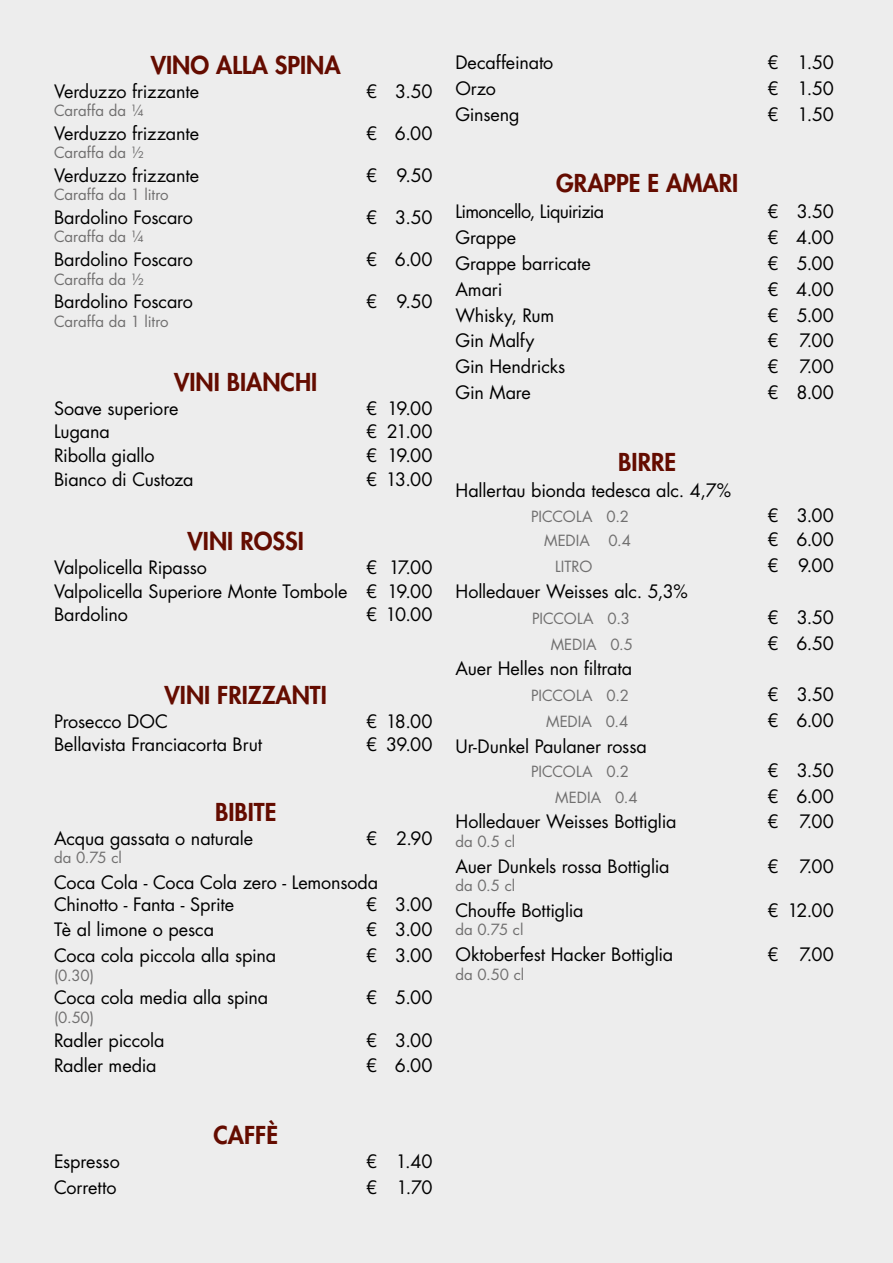
<style>
.page{position:relative;width:893px;height:1263px;background:#ededed}
.page>*{position:absolute;margin:0;border:0;box-sizing:border-box;transform-origin:0 0}
.t1{font:800 24px "Futura Std";color:#640c00}
.t2{font:18px/23.7px "Futura Std";letter-spacing:-.01em;color:#000;text-align:justify}
.t3{font:18px "Futura Std";letter-spacing:-.04em;color:#000}
.t4{font:15px "Futura Std";color:#706f6f}
</style>
<div class="page">
<h1 class="t1" style="left:151px;top:50px;width:191px">VINO ALLA SPINA</h1>
<p class="t2" style="left:54px;top:79px;width:147px">Verduzzo frizzante</p>
<p class="t2" style="left:366px;top:79px;width:68px">€ 3.50</p>
<p class="t4" style="left:54px;top:101px;width:92px">Caraffa da ¼</p>
<p class="t2" style="left:54px;top:121px;width:147px">Verduzzo frizzante</p>
<p class="t2" style="left:366px;top:121px;width:68px">€ 6.00</p>
<p class="t4" style="left:54px;top:143px;width:92px">Caraffa da ½</p>
<p class="t2" style="left:54px;top:164px;width:147px">Verduzzo frizzante</p>
<p class="t2" style="left:366px;top:164px;width:68px">€ 9.50</p>
<p class="t4" style="left:54px;top:185px;width:116px">Caraffa da 1 litro</p>
<p class="t2" style="left:54px;top:206px;width:140px">Bardolino Foscaro</p>
<p class="t2" style="left:366px;top:206px;width:68px">€ 3.50</p>
<p class="t4" style="left:54px;top:227px;width:92px">Caraffa da ¼</p>
<p class="t2" style="left:54px;top:248px;width:140px">Bardolino Foscaro</p>
<p class="t2" style="left:366px;top:248px;width:68px">€ 6.00</p>
<p class="t4" style="left:54px;top:269px;width:92px">Caraffa da ½</p>
<p class="t2" style="left:54px;top:290px;width:140px">Bardolino Foscaro</p>
<p class="t2" style="left:366px;top:290px;width:68px">€ 9.50</p>
<p class="t4" style="left:54px;top:312px;width:116px">Caraffa da 1 litro</p>
<h1 class="t1" style="left:174px;top:367px;width:145px">VINI BIANCHI</h1>
<p class="t2" style="left:54px;top:396px;width:126px">Soave superiore</p>
<p class="t2" style="left:366px;top:396px;width:68px">€ 19.00</p>
<p class="t2" style="left:54px;top:420px;width:57px">Lugana</p>
<p class="t2" style="left:366px;top:420px;width:68px">€ 21.00</p>
<p class="t2" style="left:54px;top:444px;width:102px">Ribolla giallo</p>
<p class="t2" style="left:366px;top:444px;width:68px">€ 19.00</p>
<p class="t2" style="left:54px;top:468px;width:141px">Bianco di Custoza</p>
<p class="t2" style="left:366px;top:468px;width:68px">€ 13.00</p>
<h1 class="t1" style="left:188px;top:526px;width:118px">VINI ROSSI</h1>
<p class="t2" style="left:54px;top:556px;width:155px">Valpolicella Ripasso</p>
<p class="t2" style="left:54px;top:556px;width:380px;text-indent:312px">€ 17.00<br>Valpolicella Superiore Monte Tombole € 19.00<br>Bardolino</p>
<p class="t2" style="left:366px;top:603px;width:68px">€ 10.00</p>
<h1 class="t1" style="left:165px;top:680px;width:164px">VINI FRIZZANTI</h1>
<p class="t2" style="left:54px;top:709px;width:115px">Prosecco DOC</p>
<p class="t2" style="left:366px;top:709px;width:68px">€ 18.00</p>
<p class="t2" style="left:54px;top:733px;width:210px">Bellavista Franciacorta Brut</p>
<p class="t2" style="left:366px;top:733px;width:68px">€ 39.00</p>
<h1 class="t1" style="left:215px;top:797px;width:63px">BIBITE</h1>
<p class="t2" style="left:54px;top:826px;width:201px">Acqua gassata o naturale</p>
<p class="t2" style="left:366px;top:826px;width:68px">€ 2.90</p>
<p class="t4" style="left:54px;top:848px;width:70px">da 0.75 cl</p>
<p class="t2" style="left:54px;top:872px;width:326px;line-height:21.6px">Coca Cola - Coca Cola zero - Lemonsoda<br>Chinotto - Fanta - Sprite</p>
<p class="t2" style="left:366px;top:892px;width:68px">€ 3.00</p>
<p class="t2" style="left:54px;top:918px;width:162px">Tè al limone o pesca</p>
<p class="t2" style="left:366px;top:918px;width:68px">€ 3.00</p>
<p class="t2" style="left:54px;top:944px;width:224px">Coca cola piccola alla spina</p>
<p class="t2" style="left:366px;top:944px;width:68px">€ 3.00</p>
<p class="t4" style="left:54px;top:966px;width:42px">(0.30)</p>
<p class="t2" style="left:54px;top:986px;width:216px">Coca cola media alla spina</p>
<p class="t2" style="left:366px;top:986px;width:68px">€ 5.00</p>
<p class="t4" style="left:54px;top:1008px;width:42px">(0.50)</p>
<p class="t2" style="left:54px;top:1028px;width:112px">Radler piccola</p>
<p class="t2" style="left:366px;top:1028px;width:68px">€ 3.00</p>
<p class="t2" style="left:54px;top:1054px;width:104px">Radler media</p>
<p class="t2" style="left:366px;top:1054px;width:68px">€ 6.00</p>
<h1 class="t1" style="left:213px;top:1120px;width:66px">CAFFÈ</h1>
<p class="t2" style="left:54px;top:1149px;width:67px">Espresso</p>
<p class="t2" style="left:366px;top:1149px;width:68px">€ 1.40</p>
<p class="t2" style="left:54px;top:1175px;width:64px">Corretto</p>
<p class="t2" style="left:366px;top:1175px;width:68px">€ 1.70</p>
<p class="t2" style="left:455px;top:51px;width:99px">Decaffeinato</p>
<p class="t2" style="left:767px;top:51px;width:68px">€ 1.50</p>
<p class="t2" style="left:455px;top:76px;width:42px">Orzo</p>
<p class="t2" style="left:767px;top:76px;width:68px">€ 1.50</p>
<p class="t2" style="left:455px;top:102px;width:66px">Ginseng</p>
<p class="t2" style="left:767px;top:102px;width:68px">€ 1.50</p>
<h1 class="t1" style="left:556px;top:168px;width:183px">GRAPPE E AMARI</h1>
<p class="t3" style="left:455px;top:200px;width:150px">Limoncello, Liquirizia</p>
<p class="t2" style="left:768px;top:200px;width:68px">€ 3.50</p>
<p class="t2" style="left:455px;top:226px;width:62px">Grappe</p>
<p class="t2" style="left:768px;top:226px;width:68px">€ 4.00</p>
<p class="t2" style="left:455px;top:251px;width:137px">Grappe barricate</p>
<p class="t2" style="left:768px;top:251px;width:68px">€ 5.00</p>
<p class="t2" style="left:455px;top:277px;width:48px">Amari</p>
<p class="t2" style="left:768px;top:277px;width:68px">€ 4.00</p>
<p class="t2" style="left:455px;top:303px;width:100px">Whisky, Rum</p>
<p class="t2" style="left:768px;top:303px;width:68px">€ 5.00</p>
<p class="t2" style="left:455px;top:329px;width:80px">Gin Malfy</p>
<p class="t2" style="left:768px;top:329px;width:68px">€ 7.00</p>
<p class="t2" style="left:455px;top:355px;width:111px">Gin Hendricks</p>
<p class="t2" style="left:768px;top:355px;width:68px">€ 7.00</p>
<p class="t2" style="left:455px;top:381px;width:77px">Gin Mare</p>
<p class="t2" style="left:768px;top:381px;width:68px">€ 8.00</p>
<h1 class="t1" style="left:618px;top:447px;width:59px">BIRRE</h1>
<p class="t2" style="left:455px;top:478px;width:277px">Hallertau bionda tedesca alc. 4,7%</p>
<p class="t4" style="left:531px;top:507px;width:99px">PICCOLA 0.2</p>
<p class="t2" style="left:768px;top:504px;width:68px">€ 3.00</p>
<p class="t4" style="left:544px;top:531px;width:88px">MEDIA 0.4</p>
<p class="t2" style="left:768px;top:528px;width:68px">€ 6.00</p>
<p class="t4" style="left:555px;top:557px;width:39px">LITRO</p>
<p class="t2" style="left:768px;top:554px;width:68px">€ 9.00</p>
<p class="t2" style="left:455px;top:580px;width:234px">Holledauer Weisses alc. 5,3%</p>
<p class="t4" style="left:532px;top:609px;width:99px">PICCOLA 0.3</p>
<p class="t2" style="left:768px;top:605px;width:68px">€ 3.50</p>
<p class="t4" style="left:551px;top:634px;width:84px">MEDIA 0.5</p>
<p class="t2" style="left:768px;top:631px;width:68px">€ 6.50</p>
<p class="t2" style="left:455px;top:657px;width:178px">Auer Helles non filtrata</p>
<p class="t4" style="left:531px;top:686px;width:99px">PICCOLA 0.2</p>
<p class="t2" style="left:768px;top:683px;width:68px">€ 3.50</p>
<p class="t4" style="left:546px;top:712px;width:84px">MEDIA 0.4</p>
<p class="t2" style="left:768px;top:709px;width:68px">€ 6.00</p>
<p class="t2" style="left:455px;top:735px;width:193px">Ur-Dunkel Paulaner rossa</p>
<p class="t4" style="left:531px;top:762px;width:99px">PICCOLA 0.2</p>
<p class="t2" style="left:768px;top:758px;width:68px">€ 3.50</p>
<p class="t4" style="left:555px;top:787px;width:84px">MEDIA 0.4</p>
<p class="t2" style="left:768px;top:784px;width:68px">€ 6.00</p>
<p class="t2" style="left:455px;top:810px;width:222px">Holledauer Weisses Bottiglia</p>
<p class="t2" style="left:768px;top:810px;width:68px">€ 7.00</p>
<p class="t4" style="left:455px;top:832px;width:61px">da 0.5 cl</p>
<p class="t2" style="left:455px;top:854px;width:216px">Auer Dunkels rossa Bottiglia</p>
<p class="t2" style="left:768px;top:854px;width:68px">€ 7.00</p>
<p class="t4" style="left:455px;top:876px;width:61px">da 0.5 cl</p>
<p class="t2" style="left:455px;top:899px;width:130px">Chouffe Bottiglia</p>
<p class="t2" style="left:768px;top:899px;width:68px">€ 12.00</p>
<p class="t4" style="left:455px;top:920px;width:70px">da 0.75 cl</p>
<p class="t2" style="left:455px;top:943px;width:219px">Oktoberfest Hacker Bottiglia</p>
<p class="t2" style="left:768px;top:943px;width:68px">€ 7.00</p>
<p class="t4" style="left:455px;top:965px;width:70px">da 0.50 cl</p>
</div>
